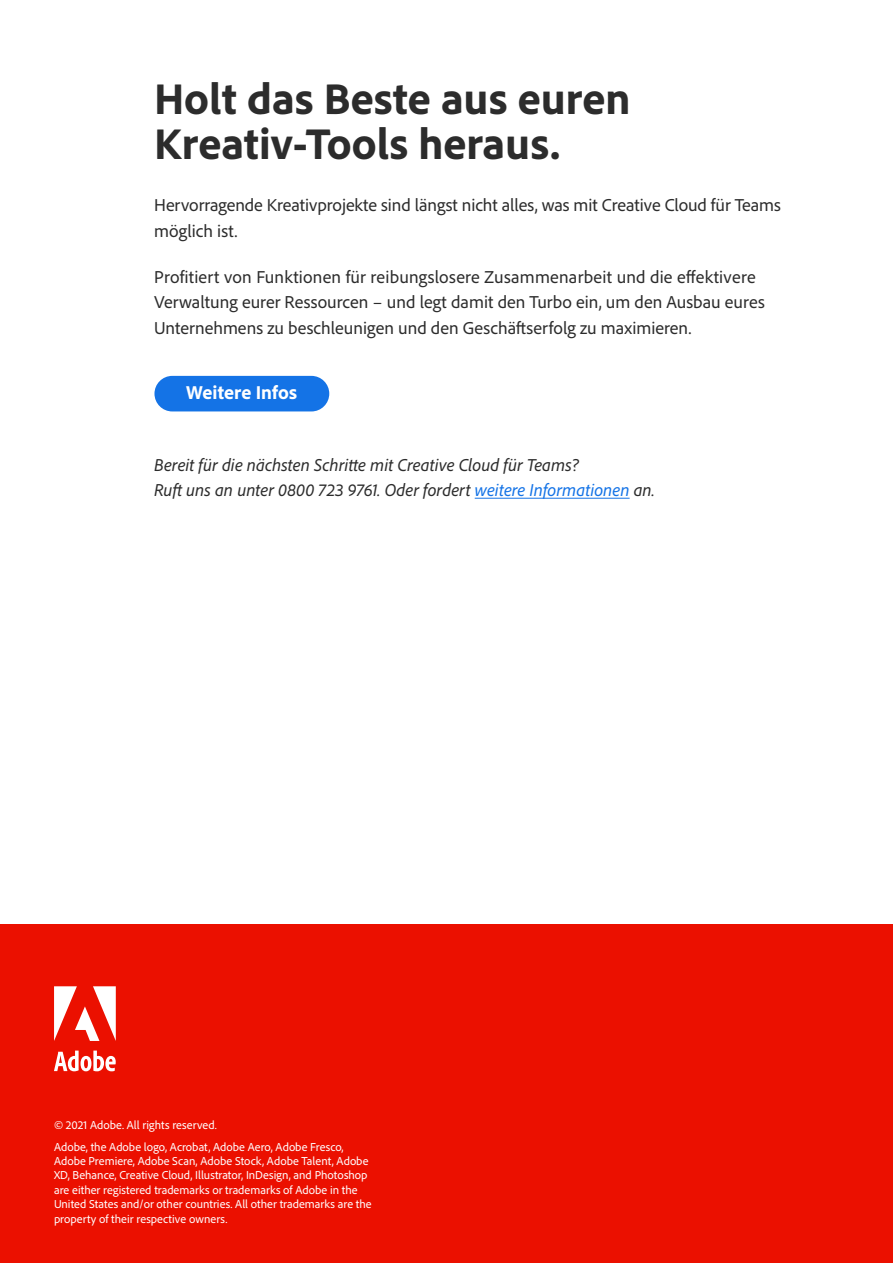
<style>
.page{position:relative;width:893px;height:1263px;background:#fff}
.page>*{position:absolute;margin:0;border:0;box-sizing:border-box;transform-origin:0 0}
.t1{font:800 45px/45px "Adobe Clean";color:#2c2c2c}
.t2{font:800 19.5px "Adobe Clean";color:#fff}
.t3{font:18px/25.5px "Adobe Clean";color:#2c2c2c}
.t4{font:italic 18px/25.5px "Adobe Clean";letter-spacing:.005em;color:#2c2c2c}
.t5{font:12px/14.4px "Adobe Clean";color:#fff}
.s1{color:#1473e6}
</style>
<div class="page">
<div style="left:0;top:924px;width:893px;height:339px;background:#eb1000"></div>
<svg style="left:54px;top:986px;width:62px;height:55px"></svg>
<svg style="left:54px;top:1050px;width:62px;height:21px"></svg>
<hr style="left:475px;top:498px;width:155px;height:1px;background:#1473e6">
<div style="left:154px;top:376px;width:175px;height:35px;background:#1473e6;border-radius:18px"></div>
<h1 class="t1" style="left:154px;top:74px;width:478px">Holt das Beste aus euren<br>Kreativ-Tools heraus.</h1>
<h3 class="t3" style="left:154px;top:192px;width:628px">Hervorragende Kreativprojekte sind längst nicht alles, was mit Creative Cloud für Teams möglich ist.</h3>
<h3 class="t3" style="left:154px;top:263px;width:612px">Profitiert von Funktionen für reibungslosere Zusammenarbeit und die effektivere<br>Verwaltung eurer Ressourcen – und legt damit den Turbo ein, um den Ausbau eures<br>Unternehmens zu beschleunigen und den Geschäftserfolg zu maximieren.</h3>
<h2 class="t2" style="left:186px;top:380px;width:113px">Weitere Infos</h2>
<h3 class="t4" style="left:154px;top:452px;width:502px">Bereit für die nächsten Schritte mit Creative Cloud für Teams?<br>Ruft uns an unter 0800 723 9761. Oder fordert <span class="s1">weitere Informationen</span> an.</h3>
<p class="t5" style="left:54px;top:1113px;width:291px;line-height:21.9px">© 2021 Adobe. All rights reserved.<br>Adobe, the Adobe logo, Acrobat, Adobe Aero, Adobe Fresco,</p>
<p class="t5" style="left:54px;top:1153px;width:319px">Adobe Premiere, Adobe Scan, Adobe Stock, Adobe Talent, Adobe XD, Behance, Creative Cloud, Illustrator, InDesign, and Photoshop are either registered trademarks or trademarks of Adobe in the United States and/or other countries. All other trademarks are the property of their respective owners.</p>
</div>
